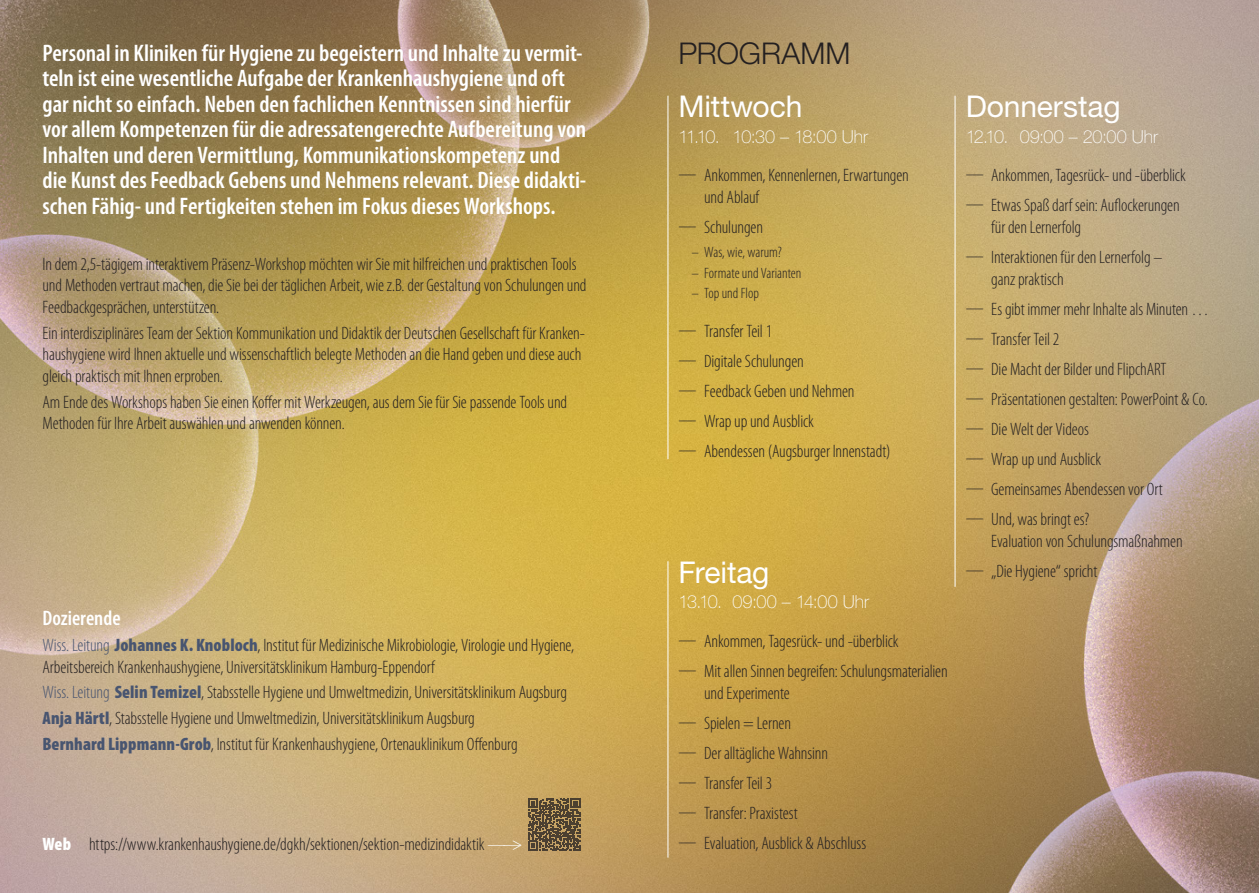
<style>
.page{position:relative;width:1259px;height:893px;background:#fff}
.page>*{position:absolute;margin:0;border:0;box-sizing:border-box;transform-origin:0 0}
.h3__Datum__white{font:30px "Helvetica Neue LT Std";letter-spacing:-.005em;color:#fff}
.t1{font:300 30px "Helvetica Neue LT Std";color:#231f20}
.h5_Program_Head_Whit{font:600 condensed 24px/25.5px "Myriad Pro";color:#fff}
.Programm_Head{font:600 condensed 21px "Myriad Pro";color:#fff}
.Programm_Standard{font:300 condensed 18px/21.6px "Myriad Pro";letter-spacing:-.005em;color:#231f20}
.Programm_no_hyphen{font:300 condensed 18px/21.6px "Myriad Pro";letter-spacing:-.01em;color:#231f20}
.Program_Inset_Info{font:300 condensed 18px "Myriad Pro";letter-spacing:-.005em;color:#231f20}
.h3__Datum__white-2{font:100 18px "Helvetica Neue LT Std";color:#fff}
.h3__Datum__white-3{font:100 18px "Helvetica Neue LT Std";letter-spacing:-.035em;color:#fff}
.t2{font:300 condensed 15px "Myriad Pro";color:#231f20}
.s1{color:#485570}
.s2{font-weight:900;color:#485570}
.s3{font-weight:900;color:#fff}
.s4{color:#fff}
</style>
<div class="page">
<img style="left:0;top:0;width:1259px;height:893px">
<svg style="left:528px;top:798px;width:52px;height:53px;background:#705d40"></svg>
<hr style="left:954px;top:96px;width:1px;height:491px;background:#fff">
<hr style="left:667px;top:96px;width:1px;height:363px;background:#fff">
<hr style="left:667px;top:561px;width:1px;height:297px;background:#fff">
<p class="h5_Program_Head_Whit" style="left:43px;top:39px;width:545px">Personal in Kliniken für Hygiene zu begeistern und Inhalte zu vermit&shy;teln ist eine wesentliche Aufgabe der Krankenhaushygiene und oft gar nicht so einfach. Neben den fachlichen Kenntnissen sind hierfür vor allem Kompetenzen für die adressatengerechte Aufbereitung von Inhalten und deren Vermittlung, Kommunikationskompetenz und die Kunst des Feedback Gebens und Nehmens relevant. Diese didakti&shy;schen Fähig- und Fertigkeiten stehen im Fokus dieses Workshops.</p>
<p class="Programm_Standard" style="left:43px;top:253px;width:545px">In dem 2,5-tägigem interaktivem Präsenz-Workshop möchten wir Sie mit hilfreichen und praktischen Tools und Methoden vertraut machen, die Sie bei der täglichen Arbeit, wie z.B. der Gestaltung von Schulungen und<br>Feedbackgesprächen, unterstützen.</p>
<p class="Programm_Standard" style="left:43px;top:322px;width:544px">Ein interdisziplinäres Team der Sektion Kommunikation und Didaktik der Deutschen Gesellschaft für Kranken&shy;haushygiene wird Ihnen aktuelle und wissenschaftlich belegte Methoden an die Hand geben und diese auch gleich praktisch mit Ihnen erproben.</p>
<p class="Programm_Standard" style="left:43px;top:391px;width:526px">Am Ende des Workshops haben Sie einen Koffer mit Werkzeugen, aus dem Sie für Sie passende Tools und<br>Methoden für Ihre Arbeit auswählen und anwenden können.</p>
<p class="Programm_Head" style="left:43px;top:605px;width:80px">Dozierende</p>
<p class="Programm_no_hyphen" style="left:43px;top:634px;width:533px"><span class="s1">Wiss. Leitung</span> <span class="s2">Johannes K. Knobloch</span>, Institut für Medizinische Mikrobiologie, Virologie und Hygiene,<br>Arbeitsbereich Krankenhaushygiene, Universitätsklinikum Hamburg-Eppendorf</p>
<p class="Programm_no_hyphen" style="left:43px;top:682px;width:526px"><span class="s1">Wiss. Leitung</span> <span class="s2">Selin Temizel</span>, Stabsstelle Hygiene und Umweltmedizin, Universitätsklinikum Augsburg</p>
<p class="Programm_no_hyphen" style="left:43px;top:707px;width:434px"><span class="s2">Anja Härtl</span>, Stabsstelle Hygiene und Umweltmedizin, Universitätsklinikum Augsburg</p>
<p class="Programm_no_hyphen" style="left:43px;top:733px;width:476px"><span class="s2">Bernhard Lippmann-Grob</span>, Institut für Krankenhaushygiene, Ortenauklinikum Offenburg</p>
<p class="Program_Inset_Info" style="left:43px;top:834px;width:481px"><span class="s3">Web</span> https://www.krankenhaushygiene.de/dgkh/sektionen/sektion-medizindidaktik <span class="s4">——&gt;</span></p>
<p class="t1" style="left:678px;top:35px;width:173px">PROGRAMM</p>
<p class="h3__Datum__white" style="left:678px;top:89px;width:125px">Mittwoch</p>
<p class="h3__Datum__white-3" style="left:678px;top:126px;width:191px">11.10. 10:30 – 18:00 Uhr</p>
<p class="Programm_Standard" style="left:704px;top:164px;width:206px;text-indent:-26px">Ū Ankommen, Kennenlernen, Erwartungen und Ablauf</p>
<p class="Programm_Standard" style="left:678px;top:216px;width:86px">Ū Schulungen</p>
<p class="t2" style="left:691px;top:244px;width:92px">– Was, wie, warum?</p>
<p class="t2" style="left:691px;top:264px;width:112px">– Formate und Varianten</p>
<p class="t2" style="left:691px;top:284px;width:69px">– Top und Flop</p>
<p class="Programm_Standard" style="left:678px;top:320px;width:95px">Ū Transfer Teil 1</p>
<p class="Programm_Standard" style="left:678px;top:350px;width:127px">Ū Digitale Schulungen</p>
<p class="Programm_Standard" style="left:678px;top:380px;width:178px">Ū Feedback Geben und Nehmen</p>
<p class="Programm_Standard" style="left:678px;top:410px;width:137px">Ū Wrap up und Ausblick</p>
<p class="Programm_Standard" style="left:678px;top:440px;width:213px">Ū Abendessen (Augsburger Innenstadt)</p>
<p class="h3__Datum__white" style="left:965px;top:89px;width:156px">Donnerstag</p>
<p class="h3__Datum__white-2" style="left:965px;top:126px;width:194px">12.10. 09:00 – 20:00 Uhr</p>
<p class="Programm_Standard" style="left:965px;top:164px;width:222px">Ū Ankommen, Tagesrück- und -überblick</p>
<p class="Programm_Standard" style="left:991px;top:194px;width:190px;text-indent:-26px">Ū Etwas Spaß darf sein: Auflockerungen für den Lernerfolg</p>
<p class="Programm_Standard" style="left:991px;top:246px;width:173px;text-indent:-26px">Ū Interaktionen für den Lernerfolg – ganz praktisch</p>
<p class="Programm_Standard" style="left:965px;top:298px;width:245px">Ū Es gibt immer mehr Inhalte als Minuten …</p>
<p class="Programm_Standard" style="left:965px;top:328px;width:95px">Ū Transfer Teil 2</p>
<p class="Programm_Standard" style="left:965px;top:358px;width:202px">Ū Die Macht der Bilder und FlipchART</p>
<p class="Programm_Standard" style="left:965px;top:388px;width:244px">Ū Präsentationen gestalten: PowerPoint &amp; Co.</p>
<p class="Programm_Standard" style="left:965px;top:418px;width:125px">Ū Die Welt der Videos</p>
<p class="Programm_Standard" style="left:965px;top:448px;width:137px">Ū Wrap up und Ausblick</p>
<p class="Programm_Standard" style="left:965px;top:478px;width:198px">Ū Gemeinsames Abendessen vor Ort</p>
<p class="Programm_Standard" style="left:991px;top:509px;width:193px;text-indent:-26px">Ū Und, was bringt es?<br>Evaluation von Schulungsmaßnahmen</p>
<p class="h3__Datum__white" style="left:678px;top:554px;width:92px">Freitag</p>
<p class="Programm_Standard" style="left:965px;top:560px;width:133px">Ū „Die Hygiene“ spricht</p>
<p class="h3__Datum__white-2" style="left:678px;top:591px;width:192px">13.10. 09:00 – 14:00 Uhr</p>
<p class="Programm_Standard" style="left:678px;top:630px;width:222px">Ū Ankommen, Tagesrück- und -überblick</p>
<p class="Programm_Standard" style="left:704px;top:660px;width:245px;text-indent:-26px">Ū Mit allen Sinnen begreifen: Schulungsmaterialien und Experimente</p>
<p class="Programm_Standard" style="left:678px;top:712px;width:114px">Ū Spielen = Lernen</p>
<p class="Programm_Standard" style="left:678px;top:742px;width:151px">Ū Der alltägliche Wahnsinn</p>
<p class="Programm_Standard" style="left:678px;top:772px;width:95px">Ū Transfer Teil 3</p>
<p class="Programm_Standard" style="left:678px;top:802px;width:121px">Ū Transfer: Praxistest</p>
<p class="Programm_Standard" style="left:678px;top:832px;width:189px">Ū Evaluation, Ausblick &amp; Abschluss</p>
</div>
